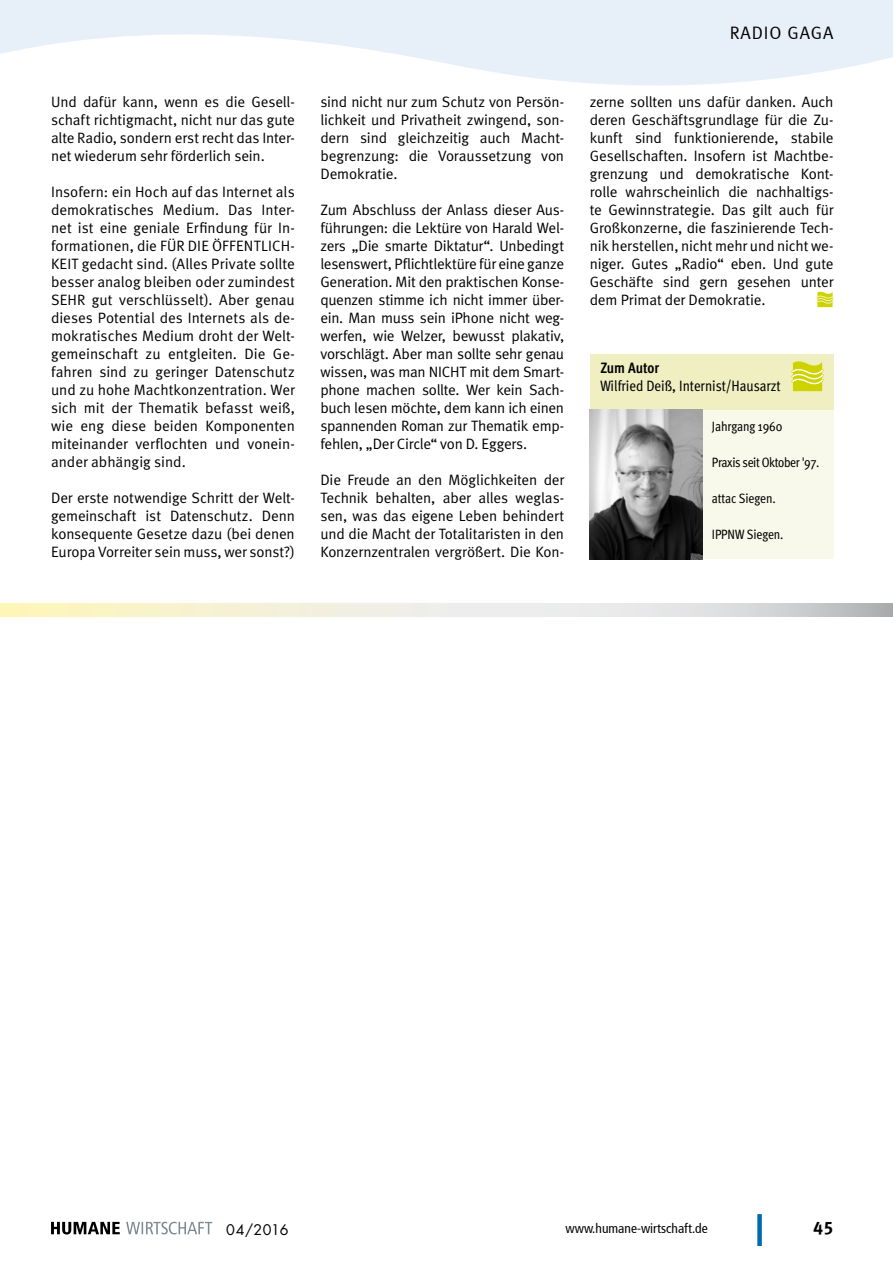
<style>
.page{position:relative;width:893px;height:1263px;background:#fff}
.page>*{position:absolute;margin:0;border:0;box-sizing:border-box;transform-origin:0 0}
.t1{font:18px "Meta Normal LF";letter-spacing:.05em;color:#000}
.t2{font:18px "Meta Bold LF";color:#000}
.Fließtext_Meta_Norma{font:15px/18px "Meta Normal";letter-spacing:-.005em;color:#000;text-align:justify}
.t3{font:15px "Meta Cond";color:#000}
.t4{font:700 15px "Meta Cond";color:#000}
.t5{font:14.25px "Futura";letter-spacing:.01em;color:#000}
.Meta_10-14_standard{font:13.5px "Meta Cond";letter-spacing:-.01em;color:#000}
.t6{font:condensed 13.5px "Frutiger 57";color:#000}
.Meta_10-14_standard-2{font:13.5px "Meta Cond";letter-spacing:-.03em;color:#000}
</style>
<div class="page">
<div style="left:757px;top:1214px;width:5px;height:32px;background:#006ab0"></div>
<svg style="left:51px;top:1222px;width:69px;height:12px"></svg>
<svg style="left:126px;top:1222px;width:86px;height:12px"></svg>
<svg style="left:816px;top:292px;width:17px;height:15px"></svg>
<svg style="left:1px;top:604px;width:892px;height:13px;background:#e8e7d8"></svg>
<svg style="left:0;top:0;width:893px;height:86px;fill:#e7eff9"></svg>
<div style="left:590px;top:405px;width:243px;height:154px;background:#f9f9eb"></div>
<div style="left:590px;top:354px;width:243px;height:56px;background:#efefc2"></div>
<svg style="left:791px;top:361px;width:33px;height:30px"></svg>
<img style="left:590px;top:410px;width:112px;height:149px">
<p class="Fließtext_Meta_Norma" style="left:51px;top:93px;width:245px">Und dafür kann, wenn es die Gesell&shy;schaft richtigmacht, nicht nur das gute alte Radio, sondern erst recht das Inter&shy;net wiederum sehr förderlich sein.</p>
<p class="Fließtext_Meta_Norma" style="left:51px;top:183px;width:245px">Insofern: ein Hoch auf das Internet als demokratisches Medium. Das Inter&shy;net ist eine geniale Erfindung für In&shy;formationen, die FÜR DIE ÖFFENTLICH-KEIT gedacht sind. (Alles Private sollte besser analog bleiben oder zumindest SEHR gut verschlüsselt). Aber genau dieses Potential des Internets als de&shy;mokratisches Medium droht der Welt&shy;gemeinschaft zu entgleiten. Die Ge&shy;fahren sind zu geringer Datenschutz und zu hohe Machtkonzentration. Wer sich mit der Thematik befasst weiß, wie eng diese beiden Komponenten miteinander verflochten und vonein&shy;ander abhängig sind.</p>
<p class="Fließtext_Meta_Norma" style="left:51px;top:489px;width:245px">Der erste notwendige Schritt der Welt&shy;gemeinschaft ist Datenschutz. Denn konsequente Gesetze dazu (bei denen Europa Vorreiter sein muss, wer sonst?)</p>
<p class="Fließtext_Meta_Norma" style="left:320px;top:93px;width:245px">sind nicht nur zum Schutz von Persön&shy;lichkeit und Privatheit zwingend, son&shy;dern sind gleichzeitig auch Macht&shy;begrenzung: die Voraussetzung von Demokratie.</p>
<p class="Fließtext_Meta_Norma" style="left:320px;top:201px;width:245px">Zum Abschluss der Anlass dieser Aus&shy;führungen: die Lektüre von Harald Wel&shy;zers „Die smarte Diktatur“. Unbedingt lesenswert, Pflichtlektüre für eine ganze Generation. Mit den praktischen Konse&shy;quenzen stimme ich nicht immer über&shy;ein. Man muss sein iPhone nicht weg&shy;werfen, wie Welzer, bewusst plakativ, vorschlägt. Aber man sollte sehr genau wissen, was man NICHT mit dem Smart&shy;phone machen sollte. Wer kein Sach&shy;buch lesen möchte, dem kann ich einen spannenden Roman zur Thematik emp&shy;fehlen, „Der Circle“ von D. Eggers.</p>
<p class="Fließtext_Meta_Norma" style="left:320px;top:471px;width:245px">Die Freude an den Möglichkeiten der Technik behalten, aber alles weglas&shy;sen, was das eigene Leben behindert und die Macht der Totalitaristen in den Konzernzentralen vergrößert. Die Kon-</p>
<p class="t1" style="left:730px;top:22px;width:105px">RADIO GAGA</p>
<p class="Fließtext_Meta_Norma" style="left:590px;top:93px;width:245px">zerne sollten uns dafür danken. Auch deren Geschäftsgrundlage für die Zu&shy;kunft sind funktionierende, stabile Gesellschaften. Insofern ist Machtbe&shy;grenzung und demokratische Kont&shy;rolle wahrscheinlich die nachhaltigs&shy;te Gewinnstrategie. Das gilt auch für Großkonzerne, die faszinierende Tech&shy;nik herstellen, nicht mehr und nicht we&shy;niger. Gutes „Radio“ eben. Und gute Geschäfte sind gern gesehen unter dem Primat der Demokratie.</p>
<p class="t4" style="left:600px;top:359px;width:60px">Zum Autor</p>
<p class="t3" style="left:600px;top:377px;width:182px">Wilfried Deiß, Internist/Hausarzt</p>
<p class="Meta_10-14_standard" style="left:712px;top:419px;width:72px">Jahrgang 1960</p>
<p class="Meta_10-14_standard-2" style="left:712px;top:455px;width:109px">Praxis seit Oktober '97.</p>
<p class="Meta_10-14_standard" style="left:712px;top:491px;width:65px">attac Siegen.</p>
<p class="Meta_10-14_standard" style="left:712px;top:527px;width:73px">IPPNW Siegen.</p>
<p class="t5" style="left:226px;top:1220px;width:64px">04/2016</p>
<p class="t6" style="left:566px;top:1220px;width:144px">www.humane-wirtschaft.de</p>
<p class="t2" style="left:813px;top:1217px;width:22px">45</p>
</div>
